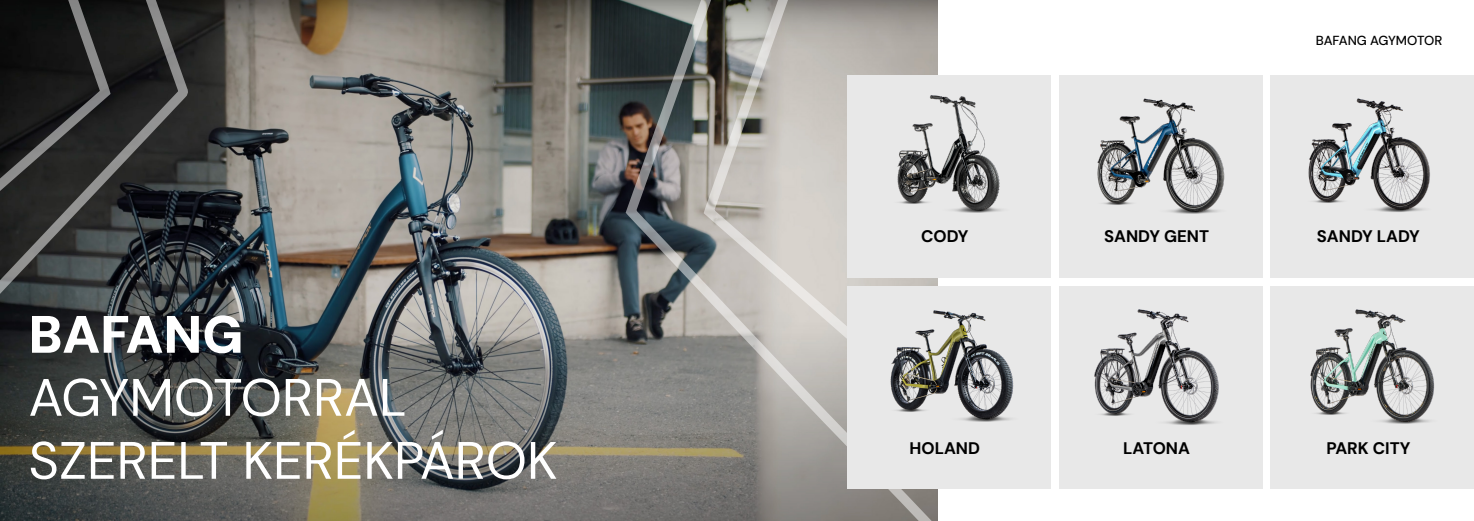
<style>
.page{position:relative;width:1474px;height:521px;background:#fff}
.page>*{position:absolute;margin:0;border:0;box-sizing:border-box;transform-origin:0 0}
.t1{font:52.5px/63px "DM Sans 24 pt";color:#fff}
.t2{font:900 52.5px "DM Sans 18 pt";color:#fff}
.t3{font:700 16.8px "DM Sans 18 pt";color:#000}
.t4{font:500 13.12px "DM Sans 18 pt";letter-spacing:-.005em;color:#000}
</style>
<div class="page">
<img style="left:0;top:0;width:625px;height:521px">
<svg style="left:625px;top:0;width:426px;height:521px;background:#a3a19d"></svg>
<div style="left:847px;top:75px;width:203px;height:203px;background:#e8e8e8"></div>
<img style="left:897px;top:95px;width:105px;height:118px">
<div style="left:1059px;top:75px;width:203px;height:203px;background:#e8e8e8"></div>
<img style="left:1097px;top:98px;width:128px;height:116px">
<div style="left:1270px;top:75px;width:203px;height:203px;background:#e8e8e8"></div>
<img style="left:1308px;top:98px;width:122px;height:114px">
<div style="left:847px;top:286px;width:203px;height:203px;background:#e8e8e8"></div>
<img style="left:890px;top:310px;width:124px;height:112px">
<div style="left:1059px;top:286px;width:203px;height:203px;background:#e8e8e8"></div>
<img style="left:1094px;top:309px;width:125px;height:116px">
<div style="left:1270px;top:286px;width:203px;height:203px;background:#e8e8e8"></div>
<img style="left:1310px;top:309px;width:125px;height:115px">
<svg style="left:0;top:0;width:189px;height:426px;background:#2f3132"></svg>
<h1 class="t2" style="left:29px;top:301px;width:216px">BAFANG</h1>
<h1 class="t1" style="left:29px;top:366px;width:530px">AGYMOTORRAL<br>SZERELT KERÉKPÁROK</h1>
<p class="t4" style="left:1315px;top:32px;width:128px">BAFANG AGYMOTOR</p>
<p class="t3" style="left:921px;top:226px;width:49px">CODY</p>
<p class="t3" style="left:1104px;top:226px;width:107px">SANDY GENT</p>
<p class="t3" style="left:1316px;top:226px;width:104px">SANDY LADY</p>
<p class="t3" style="left:909px;top:437px;width:72px">HOLAND</p>
<p class="t3" style="left:1123px;top:437px;width:68px">LATONA</p>
<p class="t3" style="left:1326px;top:437px;width:86px">PARK CITY</p>
</div>
